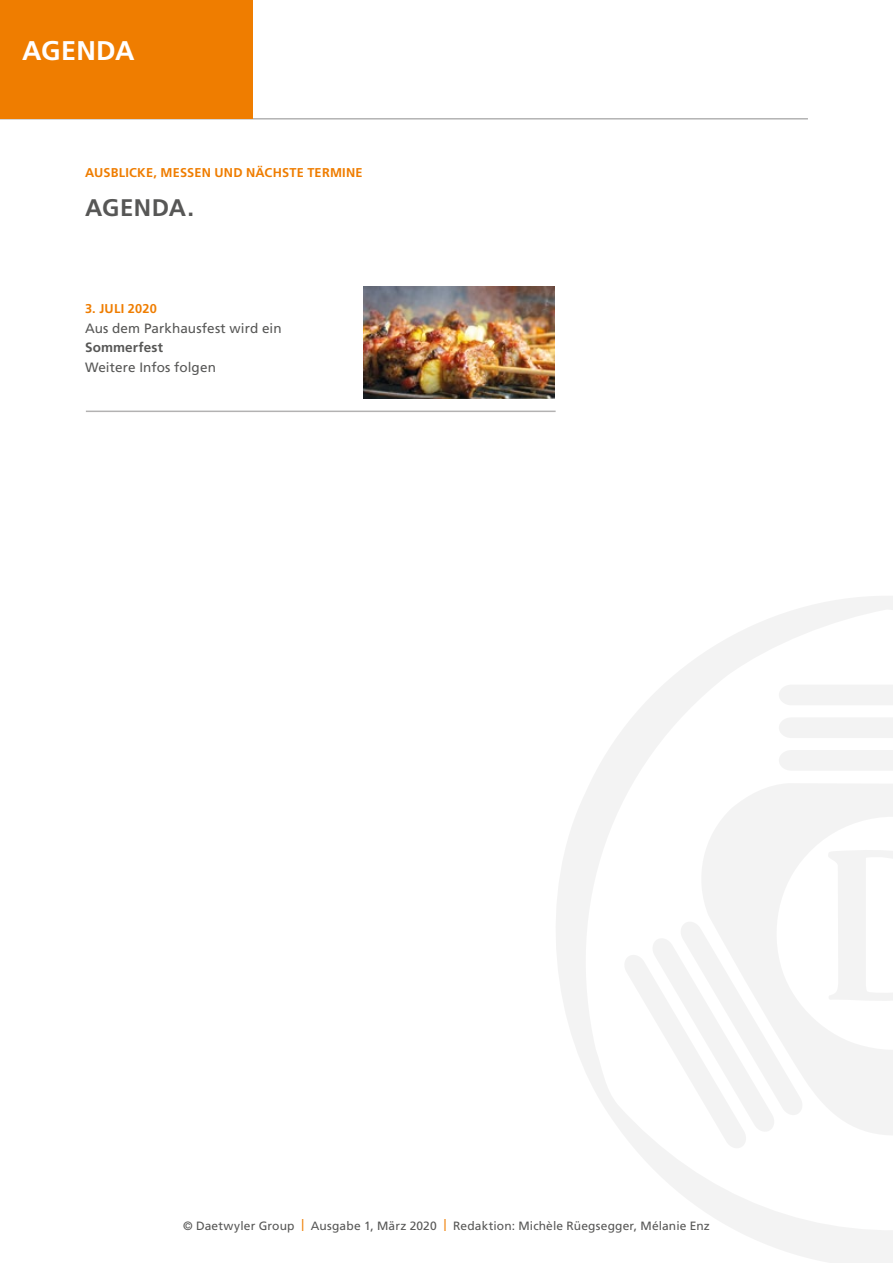
<style>
.page{position:relative;width:893px;height:1263px;background:#fff}
.page>*{position:absolute;margin:0;border:0;box-sizing:border-box;transform-origin:0 0}
.t1{font:700 27px "Frutiger LT Com";letter-spacing:.01em;color:#fff}
.t2{font:700 24px "Frutiger LT Com";letter-spacing:.02em;color:#575756}
.t3{font:13.5px "Frutiger LT Com";letter-spacing:.005em;color:#575756}
.t4{font:700 13.5px "Frutiger LT Com";letter-spacing:.01em;color:#575756}
.t5{font:700 12.75px "Frutiger LT Com";letter-spacing:.02em;color:#ef7d00}
.t6{font:12px "Frutiger LT Com";letter-spacing:.01em;color:#575756}
.s1{color:#ef7d00}
</style>
<div class="page">
<hr style="left:0;top:118px;width:808px;height:2px;background:#b3b2b2">
<svg style="left:556px;top:596px;width:337px;height:667px"></svg>
<div style="left:779px;top:750px;width:114px;height:21px;background:#f3f3f3"></div>
<div style="left:779px;top:717px;width:114px;height:21px;background:#f3f3f3"></div>
<div style="left:779px;top:685px;width:114px;height:20px;background:#f3f3f3"></div>
<div style="left:0;top:0;width:252px;height:118px;background:#ef7d00"></div>
<img style="left:364px;top:286px;width:190px;height:113px">
<hr style="left:86px;top:411px;width:470px;height:1px;background:#b3b2b2">
<h1 class="t1" style="left:22px;top:34px;width:114px">AGENDA</h1>
<p class="t5" style="left:85px;top:164px;width:279px">AUSBLICKE, MESSEN UND NÄCHSTE TERMINE</p>
<h2 class="t2" style="left:85px;top:192px;width:111px">AGENDA.</h2>
<p class="t5" style="left:85px;top:301px;width:73px">3. JULI 2020</p>
<p class="t3" style="left:85px;top:320px;width:198px">Aus dem Parkhausfest wird ein</p>
<p class="t4" style="left:85px;top:339px;width:79px">Sommerfest</p>
<p class="t3" style="left:85px;top:359px;width:132px">Weitere Infos folgen</p>
<p class="t6" style="left:183px;top:1218px;width:528px">© Daetwyler Group <span class="s1">|</span> Ausgabe 1, März 2020 <span class="s1">|</span> Redaktion: Michèle Rüegsegger, Mélanie Enz</p>
</div>
